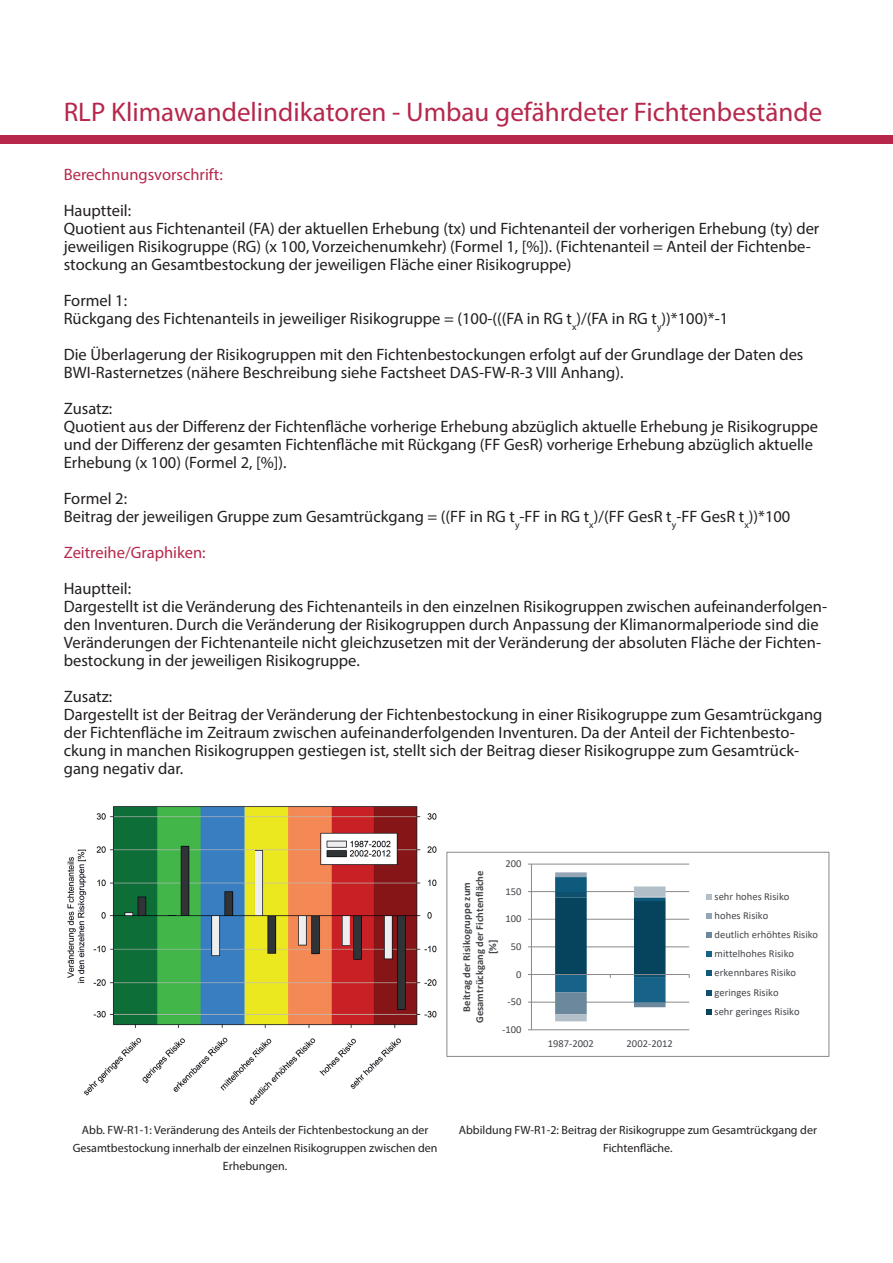
<style>
.page{position:relative;width:893px;height:1263px;background:#fff}
.page>*{position:absolute;margin:0;border:0;box-sizing:border-box;transform-origin:0 0}
.t1{font:27px "Myriad Pro";color:#b6274b}
.t2{font:16.5px/18px "Myriad Pro";color:#231f20}
.t3{font:16.5px "Myriad Pro";color:#b6274b}
.t4{font:12px/18px "Myriad Pro";color:#231f20;text-align:center}
.t5{font:10.5px/19.2px "Calibri";color:#43464a}
.t6{font:700 10.5px/13px "Calibri";letter-spacing:.005em;color:#43464a;text-align:center}
</style>
<div class="page">
<div style="left:0;top:135px;width:893px;height:8px;background:#b6274b"></div>
<img style="left:67px;top:806px;width:370px;height:299px">
<hr style="left:531px;top:1029px;width:158px;height:1px;background:#87898b">
<hr style="left:531px;top:1002px;width:158px;height:1px;background:#87898b">
<hr style="left:531px;top:946px;width:158px;height:1px;background:#87898b">
<hr style="left:531px;top:919px;width:158px;height:1px;background:#87898b">
<hr style="left:531px;top:891px;width:158px;height:1px;background:#87898b">
<hr style="left:531px;top:864px;width:158px;height:1px;background:#87898b">
<hr style="left:531px;top:864px;width:1px;height:166px;background:#87898b">
<hr style="left:531px;top:974px;width:158px;height:1px;background:#87898b">
<svg style="left:555px;top:872px;width:110px;height:149px"></svg>
<svg style="left:706px;top:894px;width:6px;height:6px"></svg>
<svg style="left:706px;top:913px;width:6px;height:6px"></svg>
<svg style="left:706px;top:932px;width:6px;height:6px"></svg>
<svg style="left:706px;top:951px;width:6px;height:6px"></svg>
<svg style="left:706px;top:970px;width:6px;height:6px"></svg>
<svg style="left:706px;top:990px;width:6px;height:6px"></svg>
<svg style="left:706px;top:1009px;width:6px;height:6px"></svg>
<div style="left:446px;top:852px;width:383px;height:205px;border:1px solid #87898b"></div>
<h1 class="t1" style="left:64px;top:95px;width:760px">RLP Klimawandelindikatoren - Umbau gefährdeter Fichtenbestände</h1>
<p class="t3" style="left:64px;top:164px;width:160px">Berechnungsvorschrift:</p>
<p class="t2" style="left:64px;top:201px;width:757px">Hauptteil:<br>Quotient aus Fichtenanteil (FA) der aktuellen Erhebung (tx) und Fichtenanteil der vorherigen Erhebung (ty) der jeweiligen Risikogruppe (RG) (x 100, Vorzeichenumkehr) (Formel 1, [%]). (Fichtenanteil = Anteil der Fichtenbe&shy;stockung an Gesamtbestockung der jeweiligen Fläche einer Risikogruppe)</p>
<p class="t2" style="left:64px;top:291px;width:666px">Formel 1:<br>Rückgang des Fichtenanteils in jeweiliger Risikogruppe = (100-(((FA in RG t<sub>x</sub>)/(FA in RG t<sub>y</sub>))*100)*-1</p>
<p class="t2" style="left:64px;top:345px;width:741px">Die Überlagerung der Risikogruppen mit den Fichtenbestockungen erfolgt auf der Grundlage der Daten des<br>BWI-Rasternetzes (nähere Beschreibung siehe Factsheet DAS-FW-R-3 VIII Anhang).</p>
<p class="t2" style="left:64px;top:399px;width:756px">Zusatz:<br>Quotient aus der Differenz der Fichtenfläche vorherige Erhebung abzüglich aktuelle Erhebung je Risikogruppe und der Differenz der gesamten Fichtenfläche mit Rückgang (FF GesR) vorherige Erhebung abzüglich aktuelle Erhebung (x 100) (Formel 2, [%]).</p>
<p class="t2" style="left:64px;top:489px;width:728px">Formel 2:<br>Beitrag der jeweiligen Gruppe zum Gesamtrückgang = ((FF in RG t<sub>y</sub>-FF in RG t<sub>x</sub>)/(FF GesR t<sub>y</sub>-FF GesR t<sub>x</sub>))*100</p>
<p class="t3" style="left:64px;top:542px;width:143px">Zeitreihe/Graphiken:</p>
<p class="t2" style="left:64px;top:579px;width:765px">Hauptteil:<br>Dargestellt ist die Veränderung des Fichtenanteils in den einzelnen Risikogruppen zwischen aufeinanderfolgen&shy;den Inventuren. Durch die Veränderung der Risikogruppen durch Anpassung der Klimanormalperiode sind die Veränderungen der Fichtenanteile nicht gleichzusetzen mit der Veränderung der absoluten Fläche der Fichten&shy;bestockung in der jeweiligen Risikogruppe.</p>
<p class="t2" style="left:64px;top:687px;width:760px">Zusatz:<br>Dargestellt ist der Beitrag der Veränderung der Fichtenbestockung in einer Risikogruppe zum Gesamtrückgang der Fichtenfläche im Zeitraum zwischen aufeinanderfolgenden Inventuren. Da der Anteil der Fichtenbesto&shy;ckung in manchen Risikogruppen gestiegen ist, stellt sich der Beitrag dieser Risikogruppe zum Gesamtrück&shy;gang negativ dar.</p>
<p class="t6" style="left:460px;top:1023px;width:154px;rotate:-90deg">Beitrag der Risikogruppe zum<br>Gesamtrückgang der Fichtenfläche [%]</p>
<p class="t5" style="left:505px;top:854px;width:18px">200</p>
<p class="t5" style="left:505px;top:881px;width:18px">150</p>
<p class="t5" style="left:505px;top:909px;width:18px">100</p>
<p class="t5" style="left:511px;top:936px;width:12px">50</p>
<p class="t5" style="left:516px;top:964px;width:7px">0</p>
<p class="t5" style="left:508px;top:992px;width:16px">-50</p>
<p class="t5" style="left:502px;top:1019px;width:21px">-100</p>
<p class="t5" style="left:548px;top:1033px;width:48px">1987-2002</p>
<p class="t5" style="left:627px;top:1033px;width:48px">2002-2012</p>
<p class="t5" style="left:714px;top:886px;width:105px">sehr hohes Risiko<br>hohes Risiko<br>deutlich erhöhtes Risiko mittelhohes Risiko erkennbares Risiko geringes Risiko<br>sehr geringes Risiko</p>
<p class="t4" style="left:73px;top:1121px;width:366px">Abb. FW-R1-1: Veränderung des Anteils der Fichtenbestockung an der<br>Gesamtbestockung innerhalb der einzelnen Risikogruppen zwischen den<br>Erhebungen.</p>
<p class="t4" style="left:459px;top:1121px;width:360px">Abbildung FW-R1-2: Beitrag der Risikogruppe zum Gesamtrückgang der<br>Fichtenfläche.</p>
</div>
